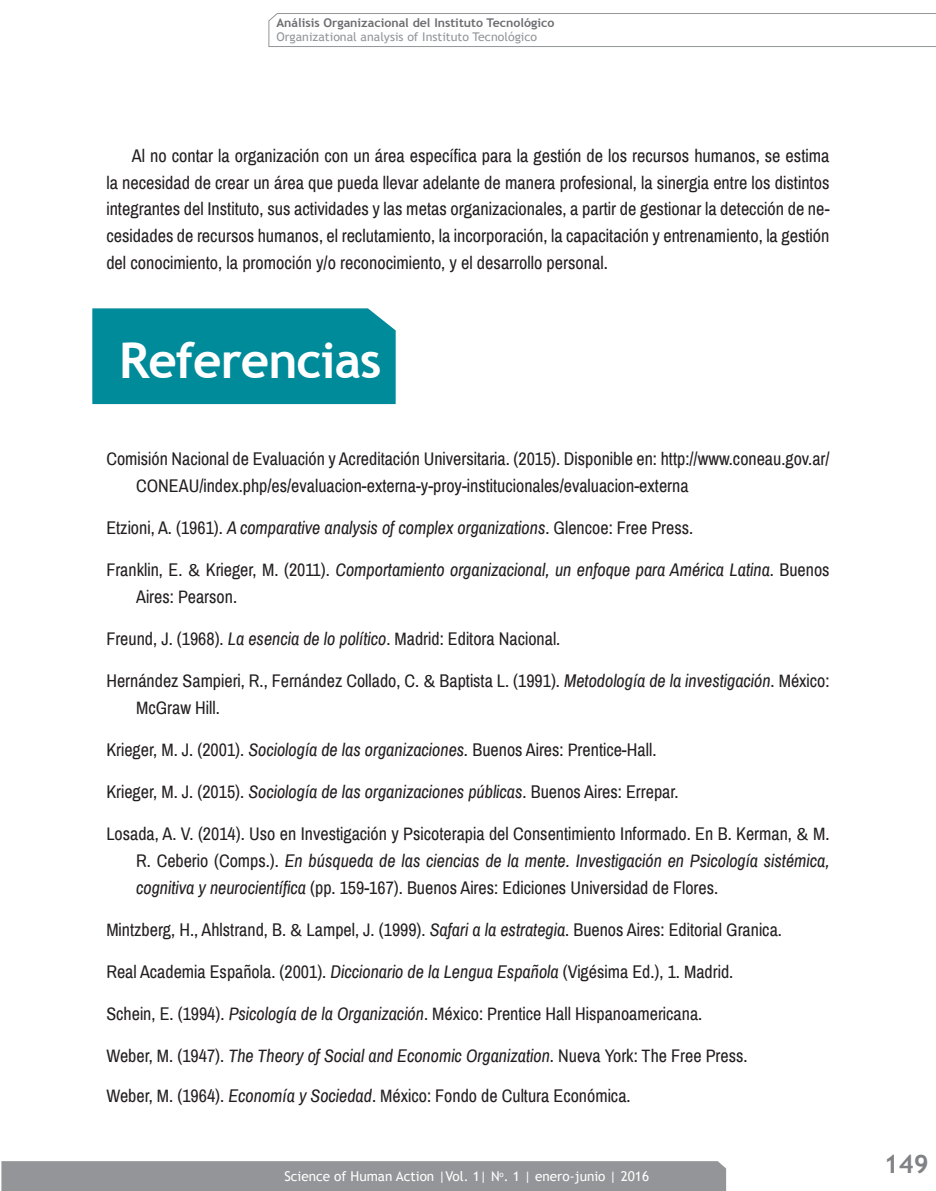
<style>
.page{position:relative;width:936px;height:1191px;background:#fff}
.page>*{position:absolute;margin:0;border:0;box-sizing:border-box;transform-origin:0 0}
.t1{font:700 49.5px "Trebuchet MS";letter-spacing:-.02em;color:#fff}
.t2{font:700 25.5px "Trebuchet MS";color:#808285}
.t3{font:18px/26.7px "Archivo Narrow";color:#231f20;text-align:justify}
.t4{font:italic 18px/27px "Archivo Narrow";color:#231f20}
.t5{font:13.5px "Trebuchet MS";color:#fff}
.t6{font:700 12px "Trebuchet MS";color:#6c6d70}
.t7{font:12px "Trebuchet MS";color:#939598}
.s1{font-style:normal}
.s2{font-family:"Calibri";font-style:normal}
.s3{font-style:italic}
.s4{font-family:"Calibri"}
</style>
<div class="page">
<svg style="left:268px;top:13px;width:667px;height:34px"></svg>
<div style="left:1px;top:1161px;width:725px;height:30px;background:#939598"></div>
<div style="left:92px;top:308px;width:303px;height:96px;background:#008b9b"></div>
<p class="t6" style="left:276px;top:15px;width:279px">Análisis Organizacional del Instituto Tecnológico</p>
<p class="t7" style="left:276px;top:29px;width:262px">Organizational analysis of Instituto Tecnológico</p>
<p class="t3" style="left:106px;top:143px;width:724px;text-indent:26px">Al no contar la organización con un área específica para la gestión de los recursos humanos, se estima la necesidad de crear un área que pueda llevar adelante de manera profesional, la sinergia entre los distintos integrantes del Instituto, sus actividades y las metas organizacionales, a partir de gestionar la detección de ne&shy;cesidades de recursos humanos, el reclutamiento, la incorporación, la capacitación y entrenamiento, la gestión del conocimiento, la promoción y/o reconocimiento, y el desarrollo personal.</p>
<h1 class="t1" style="left:119px;top:329px;width:264px">Referencias</h1>
<p class="t3" style="left:136px;top:445px;width:695px;text-indent:-30px">Comisión Nacional de Evaluación y Acreditación Universitaria. (2015). Disponible en: http://www.coneau.gov.ar/<br>CONEAU/index.php/es/evaluacion-externa-y-proy-institucionales/evaluacion-externa</p>
<p class="t4" style="left:106px;top:514px;width:588px"><span class="s1">Etzioni, A. (1961).</span> A comparative analysis of complex organizations<span class="s1">. Glencoe: Free Press.</span></p>
<p class="t4" style="left:136px;top:556px;width:695px;text-indent:-30px"><span class="s1">Franklin, E.</span> <span class="s2">&amp;</span> <span class="s1">Krieger, M. (2011).</span> Comportamiento organizacional, un enfoque para América Latina<span class="s1">. Buenos<br>Aires: Pearson.</span></p>
<p class="t3" style="left:106px;top:625px;width:455px">Freund, J. (1968). <span class="s3">La esencia de lo político</span>. Madrid: Editora Nacional.</p>
<p class="t3" style="left:136px;top:667px;width:695px;text-indent:-30px">Hernández Sampieri, R., Fernández Collado, C. <span class="s4">&amp;</span> Baptista L. (1991). <span class="s3">Metodología de la investigación</span>. México:<br>McGraw Hill.</p>
<p class="t3" style="left:106px;top:736px;width:551px">Krieger, M. J. (2001). <span class="s3">Sociología de las organizaciones.</span> Buenos Aires: Prentice-Hall.</p>
<p class="t3" style="left:106px;top:778px;width:573px">Krieger, M. J. (2015). <span class="s3">Sociología de las organizaciones públicas</span>. Buenos Aires: Errepar.</p>
<p class="t3" style="left:136px;top:820px;width:695px;text-indent:-30px">Losada, A. V. (2014). Uso en Investigación y Psicoterapia del Consentimiento Informado. En B. Kerman, <span class="s4">&amp;</span> M.<br>R. Ceberio (Comps.). <span class="s3">En búsqueda de las ciencias de la mente. Investigación en Psicología sistémica, cognitiva y neurocientífica</span> (pp. 159-167). Buenos Aires: Ediciones Universidad de Flores.</p>
<p class="t3" style="left:106px;top:916px;width:677px">Mintzberg, H., Ahlstrand, B. <span class="s4">&amp;</span> Lampel, J. (1999). <span class="s3">Safari a la estrategia</span>. Buenos Aires: Editorial Granica.</p>
<p class="t3" style="left:106px;top:958px;width:628px">Real Academia Española. (2001). <span class="s3">Diccionario de la Lengua Española</span> (Vigésima Ed.), 1. Madrid.</p>
<p class="t3" style="left:106px;top:1000px;width:597px">Schein, E. (1994). <span class="s3">Psicología de la Organización</span>. México: Prentice Hall Hispanoamericana.</p>
<p class="t4" style="left:106px;top:1042px;width:642px"><span class="s1">Weber, M. (1947).</span> The Theory of Social and Economic Organization<span class="s1">. Nueva York: The Free Press.</span></p>
<p class="t3" style="left:106px;top:1082px;width:526px">Weber, M. (1964). <span class="s3">Economía y Sociedad</span>. México: Fondo de Cultura Económica.</p>
<p class="t5" style="left:284px;top:1167px;width:366px">Science of Human Action |Vol. 1| N<sup>o</sup>. 1 | enero-junio | 2016</p>
<h2 class="t2" style="left:883px;top:1147px;width:46px">149</h2>
</div>
